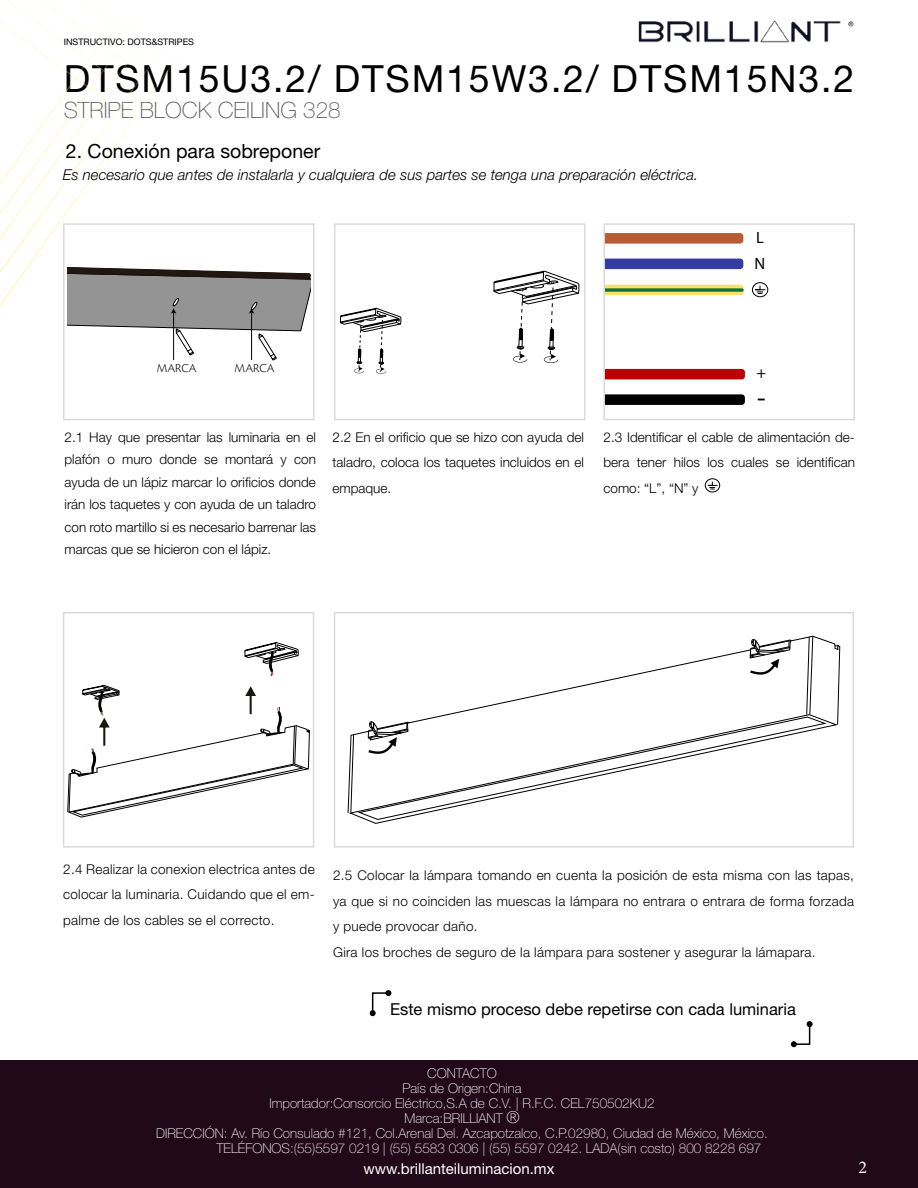
<style>
.page{position:relative;width:918px;height:1188px;background:#fff}
.page>*{position:absolute;margin:0;border:0;box-sizing:border-box;transform-origin:0 0}
.t1{font:37.5px "Helvetica Neue LT Std";letter-spacing:.05em;color:#000}
.t2{font:27.75px "Myriad Pro";color:#000}
.t3{font:100 22.5px "Helvetica Neue LT Std";color:#5c5b5f}
.t4{font:19.5px "Helvetica Neue LT Std";color:#000}
.t5{font:18px "Minion Pro";color:#fff}
.t6{font:16.5px "Helvetica Neue LT Std";color:#000}
.t7{font:16.35px/25.2px "Myriad Pro";color:#000}
.t8{font:italic 300 15px "Helvetica Neue LT Std";color:#000}
.t9{font:15px "Helvetica Neue LT Std";color:#fff}
.t10{font:300 13.5px/25.5px "Helvetica Neue LT Std";letter-spacing:.02em;color:#000;text-align:justify}
.t11{font:100 13.5px "Helvetica Neue LT Std";color:#fff}
.t12{font:300 12.6px "Cronos Pro";letter-spacing:.005em;color:#000}
.t13{font:9px "Helvetica Neue LT Std";color:#000}
.s1{font-size:16.5px}
</style>
<div class="page">
<img style="left:638px;top:20px;width:216px;height:23px">
<div style="left:0;top:1060px;width:918px;height:128px;background:#220919"></div>
<svg style="left:0;top:0;width:178px;height:306px"></svg>
<svg style="left:68px;top:685px;width:242px;height:132px"></svg>
<svg style="left:245px;top:642px;width:53px;height:34px"></svg>
<div style="left:63px;top:612px;width:251px;height:236px;border:2px solid #d8dade"></div>
<svg style="left:348px;top:636px;width:492px;height:177px"></svg>
<div style="left:334px;top:612px;width:520px;height:236px;border:2px solid #d8dade"></div>
<div style="left:705px;top:478px;width:15px;height:14px;border:1px solid #000;border-radius:50%"></div>
<svg style="left:707px;top:481px;width:11px;height:9px"></svg>
<svg style="left:67px;top:267px;width:243px;height:93px"></svg>
<div style="left:63px;top:223px;width:252px;height:197px;border:2px solid #d8dade"></div>
<svg style="left:494px;top:271px;width:85px;height:92px"></svg>
<svg style="left:340px;top:308px;width:61px;height:66px"></svg>
<div style="left:334px;top:223px;width:251px;height:197px;border:2px solid #d8dade"></div>
<svg style="left:606px;top:233px;width:137px;height:11px;background:#ba643c"></svg>
<svg style="left:606px;top:259px;width:137px;height:10px"></svg>
<svg style="left:606px;top:285px;width:138px;height:10px"></svg>
<svg style="left:606px;top:369px;width:139px;height:10px"></svg>
<svg style="left:606px;top:394px;width:139px;height:11px;background:#0b0b0b"></svg>
<div style="left:752px;top:282px;width:16px;height:15px;border:1px solid #000;border-radius:50%"></div>
<svg style="left:754px;top:285px;width:12px;height:9px"></svg>
<div style="left:603px;top:223px;width:252px;height:197px;border:2px solid #d8dade"></div>
<svg style="left:370px;top:990px;width:21px;height:26px"></svg>
<svg style="left:791px;top:1021px;width:22px;height:26px"></svg>
<p class="t13" style="left:64px;top:37px;width:132px">INSTRUCTIVO: DOTS&amp;STRIPES</p>
<h1 class="t1" style="left:64px;top:56px;width:792px">DTSM15U3.2/ DTSM15W3.2/ DTSM15N3.2</h1>
<h3 class="t3" style="left:64px;top:97px;width:279px">STRIPE BLOCK CEILING 328</h3>
<h3 class="t4" style="left:66px;top:139px;width:256px">2. Conexión para sobreponer</h3>
<p class="t8" style="left:63px;top:166px;width:637px">Es necesario que antes de instalarla y cualquiera de sus partes se tenga una preparación eléctrica.</p>
<p class="t12" style="left:157px;top:361px;width:42px">MARCA</p>
<p class="t12" style="left:235px;top:361px;width:42px">MARCA</p>
<p class="t7" style="left:754px;top:225px;width:12px">L<br>N</p>
<p class="t7" style="left:757px;top:359px;width:11px">+</p>
<h2 class="t2" style="left:757px;top:380px;width:10px">-</h2>
<p class="t10" style="left:65px;top:425px;width:253px;line-height:22.5px">2.1 Hay que presentar las luminaria en el plafón o muro donde se montará y con ayuda de un lápiz marcar lo orificios donde irán los taquetes y con ayuda de un taladro con roto martillo si es necesario barrenar las marcas que se hicieron con el lápiz.</p>
<p class="t10" style="left:333px;top:424px;width:253px">2.2 En el orificio que se hizo con ayuda del taladro, coloca los taquetes incluidos en el empaque.</p>
<p class="t10" style="left:603px;top:424px;width:253px">2.3 Identificar el cable de alimentación de&shy;bera tener hilos los cuales se identifican como: “L”, “N” y</p>
<p class="t10" style="left:63px;top:856px;width:253px">2.4 Realizar la conexion electrica antes de colocar la luminaria. Cuidando que el em&shy;palme de los cables se el correcto.</p>
<p class="t10" style="left:333px;top:862px;width:523px;text-align:left">2.5 Colocar la lámpara tomando en cuenta la posición de esta misma con las tapas, ya que si no coinciden las muescas la lámpara no entrara o entrara de forma forzada y puede provocar daño.<br>Gira los broches de seguro de la lámpara para sostener y asegurar la lámapara.</p>
<p class="t6" style="left:390px;top:999px;width:407px">Este mismo proceso debe repetirse con cada luminaria</p>
<p class="t11" style="left:427px;top:1066px;width:71px">CONTACTO</p>
<p class="t11" style="left:403px;top:1081px;width:121px">País de Origen:China</p>
<p class="t11" style="left:269px;top:1096px;width:387px">Importador:Consorcio Eléctrico,S.A de C.V. | R.F.C. CEL750502KU2</p>
<p class="t11" style="left:404px;top:1111px;width:117px">Marca:BRILLIANT <span class="s1">®</span></p>
<p class="t11" style="left:156px;top:1126px;width:613px">DIRECCIÓN: Av. Río Consulado #121, Col.Arenal Del. Azcapotzalco, C.P.02980, Ciudad de México, México.</p>
<p class="t11" style="left:217px;top:1141px;width:546px">TELÉFONOS:(55)5597 0219 | (55) 5583 0306 | (55) 5597 0242. LADA(sin costo) 800 8228 697</p>
<p class="t9" style="left:363px;top:1160px;width:193px">www.brillanteiluminacion.mx</p>
<h3 class="t5" style="left:858px;top:1155px;width:10px">2</h3>
</div>
